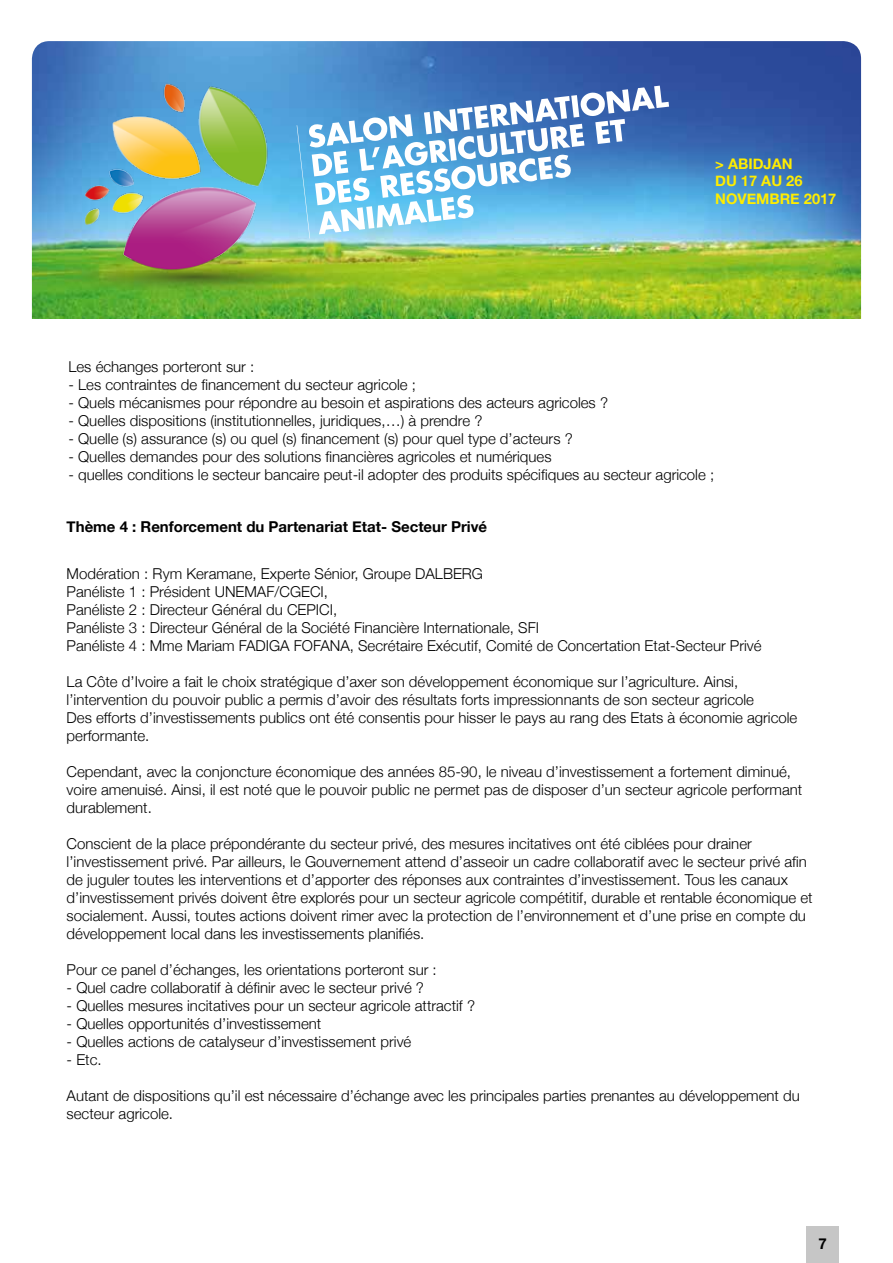
<style>
.page{position:relative;width:893px;height:1263px;background:#fff}
.page>*{position:absolute;margin:0;border:0;box-sizing:border-box;transform-origin:0 0}
.t1{font:300 15px/18px "Helvetica Neue";color:#000}
.t2{font:700 15px "Helvetica Neue";color:#000}
.t3{font:700 14.7px/17.5px "Helvetica Neue";color:#ffed00}
</style>
<div class="page">
<div style="left:806px;top:1227px;width:33px;height:36px;background:#c6c6c6"></div>
<img style="left:32px;top:41px;width:829px;height:278px">
<img style="left:32px;top:54px;width:389px;height:250px">
<svg style="left:297px;top:86px;width:372px;height:153px"></svg>
<p class="t3" style="left:715px;top:154px;width:123px">&gt; ABIDJAN<br>DU 17 AU 26<br>NOVEMBRE 2017</p>
<p class="t1" style="left:68px;top:357px;width:187px">Les échanges porteront sur :</p>
<p class="t1" style="left:68px;top:375px;width:349px">- Les contraintes de financement du secteur agricole ;</p>
<p class="t1" style="left:68px;top:393px;width:541px">- Quels mécanismes pour répondre au besoin et aspirations des acteurs agricoles ?</p>
<p class="t1" style="left:68px;top:411px;width:415px">- Quelles dispositions (institutionnelles, juridiques,…) à prendre ?</p>
<p class="t1" style="left:68px;top:429px;width:506px">- Quelle (s) assurance (s) ou quel (s) financement (s) pour quel type d’acteurs ?</p>
<p class="t1" style="left:68px;top:447px;width:485px">- Quelles demandes pour des solutions financières agricoles et numériques</p>
<p class="t1" style="left:68px;top:465px;width:647px">- quelles conditions le secteur bancaire peut-il adopter des produits spécifiques au secteur agricole ;</p>
<p class="t2" style="left:67px;top:513px;width:422px">Thème 4 : Renforcement du Partenariat Etat- Secteur Privé</p>
<p class="t1" style="left:67px;top:564px;width:696px">Modération : Rym Keramane, Experte Sénior, Groupe DALBERG<br>Panéliste 1 : Président UNEMAF/CGECI,<br>Panéliste 2 : Directeur Général du CEPICI,<br>Panéliste 3 : Directeur Général de la Société Financière Internationale, SFI<br>Panéliste 4 : Mme Mariam FADIGA FOFANA, Secrétaire Exécutif, Comité de Concertation Etat-Secteur Privé</p>
<p class="t1" style="left:67px;top:672px;width:732px">La Côte d’Ivoire a fait le choix stratégique d’axer son développement économique sur l’agriculture. Ainsi, l’intervention du pouvoir public a permis d’avoir des résultats forts impressionnants de son secteur agricole<br>Des efforts d’investissements publics ont été consentis pour hisser le pays au rang des Etats à économie agricole performante.</p>
<p class="t1" style="left:67px;top:762px;width:737px">Cependant, avec la conjoncture économique des années 85-90, le niveau d’investissement a fortement diminué, voire amenuisé. Ainsi, il est noté que le pouvoir public ne permet pas de disposer d’un secteur agricole performant durablement.</p>
<p class="t1" style="left:67px;top:834px;width:748px">Conscient de la place prépondérante du secteur privé, des mesures incitatives ont été ciblées pour drainer l’investissement privé. Par ailleurs, le Gouvernement attend d’asseoir un cadre collaboratif avec le secteur privé afin de juguler toutes les interventions et d’apporter des réponses aux contraintes d’investissement. Tous les canaux d’investissement privés doivent être explorés pour un secteur agricole compétitif, durable et rentable économique et socialement. Aussi, toutes actions doivent rimer avec la protection de l’environnement et d’une prise en compte du développement local dans les investissements planifiés.</p>
<p class="t1" style="left:67px;top:960px;width:372px">Pour ce panel d’échanges, les orientations porteront sur :</p>
<p class="t1" style="left:67px;top:978px;width:359px">- Quel cadre collaboratif à définir avec le secteur privé ?</p>
<p class="t1" style="left:67px;top:996px;width:410px">- Quelles mesures incitatives pour un secteur agricole attractif ?</p>
<p class="t1" style="left:67px;top:1014px;width:256px">- Quelles opportunités d’investissement</p>
<p class="t1" style="left:67px;top:1032px;width:346px">- Quelles actions de catalyseur d’investissement privé</p>
<p class="t1" style="left:67px;top:1050px;width:37px">- Etc.</p>
<p class="t1" style="left:67px;top:1086px;width:735px">Autant de dispositions qu’il est nécessaire d’échange avec les principales parties prenantes au développement du secteur agricole.</p>
<p class="t2" style="left:818px;top:1230px;width:10px">7</p>
</div>
